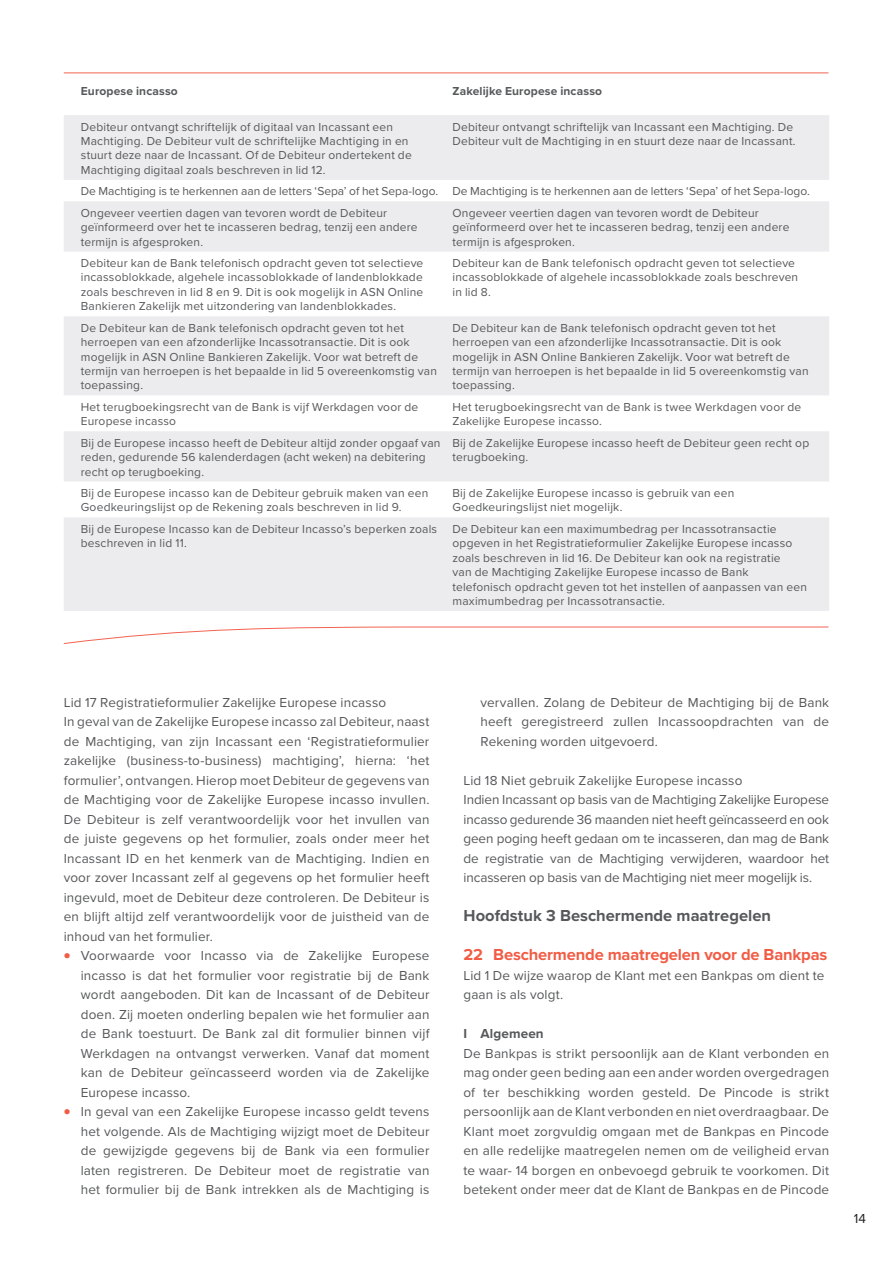
<style>
.page{position:relative;width:893px;height:1263px;background:#fff}
.page>*{position:absolute;margin:0;border:0;box-sizing:border-box;transform-origin:0 0}
.t1{font:700 16.5px "Proxima Nova";letter-spacing:-.01em;color:#f15c45}
.t2{font:700 16.5px "Proxima Nova";color:#57585a}
.t3{font:13.5px/19.5px "Proxima Nova";letter-spacing:.01em;color:#57585a}
.t4{font:13.5px/19.5px "Proxima Nova";letter-spacing:-.01em;color:#57585a}
.t5{font:700 13.5px "Proxima Nova";letter-spacing:.01em;color:#57585a}
.t6{font:13.5px "Proxima Nova";color:#231f20}
.t7{font:12px/14.4px "Proxima Nova";letter-spacing:.015em;color:#57585a}
.t8{font:12px/21.5px "Proxima Nova";letter-spacing:-.005em;color:#57585a}
.t9{font:700 12px "Proxima Nova";letter-spacing:.01em;color:#57585a}
</style>
<div class="page">
<hr style="left:64px;top:73px;width:764px;height:1px;background:#f16350">
<svg style="left:64px;top:115px;width:765px;height:496px;fill:#ececee"></svg>
<svg style="left:63px;top:626px;width:766px;height:18px"></svg>
<p class="t9" style="left:81px;top:82px;width:99px">Europese incasso</p>
<p class="t9" style="left:452px;top:82px;width:151px">Zakelijke Europese incasso</p>
<p class="t7" style="left:81px;top:119px;width:333px">Debiteur ontvangt schriftelijk of digitaal van Incassant een Machtiging. De Debiteur vult de schriftelijke Machtiging in en stuurt deze naar de Incassant. Of de Debiteur ondertekent de Machtiging digitaal zoals beschreven in lid 12.</p>
<p class="t7" style="left:452px;top:119px;width:345px">Debiteur ontvangt schriftelijk van Incassant een Machtiging. De<br>Debiteur vult de Machtiging in en stuurt deze naar de Incassant.</p>
<p class="t8" style="left:81px;top:180px;width:730px">De Machtiging is te herkennen aan de letters ‘Sepa’ of het Sepa-logo. De Machtiging is te herkennen aan de letters ‘Sepa’ of het Sepa-logo.<br>Ongeveer veertien dagen van tevoren wordt de Debiteur</p>
<p class="t7" style="left:81px;top:219px;width:338px">geïnformeerd over het te incasseren bedrag, tenzij een andere termijn is afgesproken.</p>
<p class="t7" style="left:452px;top:205px;width:338px">Ongeveer veertien dagen van tevoren wordt de Debiteur geïnformeerd over het te incasseren bedrag, tenzij een andere termijn is afgesproken.</p>
<p class="t7" style="left:81px;top:255px;width:344px;text-align:justify">Debiteur kan de Bank telefonisch opdracht geven tot selectieve incassoblokkade, algehele incassoblokkade of landenblokkade zoals beschreven in lid 8 en 9. Dit is ook mogelijk in ASN Online Bankieren Zakelijk met uitzondering van landenblokkades.</p>
<p class="t7" style="left:452px;top:255px;width:347px">Debiteur kan de Bank telefonisch opdracht geven tot selectieve incassoblokkade of algehele incassoblokkade zoals beschreven in lid 8.</p>
<p class="t7" style="left:81px;top:320px;width:358px">De Debiteur kan de Bank telefonisch opdracht geven tot het herroepen van een afzonderlijke Incassotransactie. Dit is ook mogelijk in ASN Online Bankieren Zakelijk. Voor wat betreft de termijn van herroepen is het bepaalde in lid 5 overeenkomstig van toepassing.</p>
<p class="t7" style="left:452px;top:320px;width:358px">De Debiteur kan de Bank telefonisch opdracht geven tot het herroepen van een afzonderlijke Incassotransactie. Dit is ook mogelijk in ASN Online Bankieren Zakelijk. Voor wat betreft de termijn van herroepen is het bepaalde in lid 5 overeenkomstig van toepassing.</p>
<p class="t7" style="left:81px;top:399px;width:339px">Het terugboekingsrecht van de Bank is vijf Werkdagen voor de<br>Europese incasso</p>
<p class="t7" style="left:452px;top:399px;width:350px">Het terugboekingsrecht van de Bank is twee Werkdagen voor de<br>Zakelijke Europese incasso.</p>
<p class="t7" style="left:81px;top:435px;width:361px">Bij de Europese incasso heeft de Debiteur altijd zonder opgaaf van reden, gedurende 56 kalenderdagen (acht weken) na debitering recht op terugboeking.</p>
<p class="t7" style="left:452px;top:435px;width:358px">Bij de Zakelijke Europese incasso heeft de Debiteur geen recht op terugboeking.</p>
<p class="t7" style="left:81px;top:485px;width:349px">Bij de Europese incasso kan de Debiteur gebruik maken van een<br>Goedkeuringslijst op de Rekening zoals beschreven in lid 9.</p>
<p class="t7" style="left:452px;top:485px;width:283px">Bij de Zakelijke Europese incasso is gebruik van een<br>Goedkeuringslijst niet mogelijk.</p>
<p class="t7" style="left:81px;top:521px;width:358px">Bij de Europese Incasso kan de Debiteur Incasso’s beperken zoals beschreven in lid 11.</p>
<p class="t7" style="left:452px;top:521px;width:356px">De Debiteur kan een maximumbedrag per Incassotransactie opgeven in het Registratieformulier Zakelijke Europese incasso zoals beschreven in lid 16. De Debiteur kan ook na registratie<br>van de Machtiging Zakelijke Europese incasso de Bank telefonisch opdracht geven tot het instellen of aanpassen van een maximumbedrag per Incassotransactie.</p>
<p class="t3" style="left:64px;top:692px;width:367px">Lid 17 Registratieformulier Zakelijke Europese incasso<br>In geval van de Zakelijke Europese incasso zal Debiteur, naast de Machtiging, van zijn Incassant een ‘Registratieformulier zakelijke (business-to-business) machtiging’, hierna: ‘het formulier’, ontvangen. Hierop moet Debiteur de gegevens van de Machtiging voor de Zakelijke Europese incasso invullen.<br>De Debiteur is zelf verantwoordelijk voor het invullen van de juiste gegevens op het formulier, zoals onder meer het Incassant ID en het kenmerk van de Machtiging. Indien en voor zover Incassant zelf al gegevens op het formulier heeft ingevuld, moet de Debiteur deze controleren. De Debiteur is en blijft altijd zelf verantwoordelijk voor de juistheid van de inhoud van het formulier.</p>
<p class="t3" style="left:81px;top:945px;width:350px">Voorwaarde voor Incasso via de Zakelijke Europese incasso is dat het formulier voor registratie bij de Bank wordt aangeboden. Dit kan de Incassant of de Debiteur doen. Zij moeten onderling bepalen wie het formulier aan de Bank toestuurt. De Bank zal dit formulier binnen vijf Werkdagen na ontvangst verwerken. Vanaf dat moment kan de Debiteur geïncasseerd worden via de Zakelijke Europese incasso.<br>In geval van een Zakelijke Europese incasso geldt tevens het volgende. Als de Machtiging wijzigt moet de Debiteur de gewijzigde gegevens bij de Bank via een formulier laten registreren. De Debiteur moet de registratie van het formulier bij de Bank intrekken als de Machtiging is</p>
<p class="t3" style="left:480px;top:692px;width:350px;text-align:justify">vervallen. Zolang de Debiteur de Machtiging bij de Bank heeft geregistreerd zullen Incassoopdrachten van de Rekening worden uitgevoerd.</p>
<p class="t4" style="left:463px;top:770px;width:367px">Lid 18 Niet gebruik Zakelijke Europese incasso<br>Indien Incassant op basis van de Machtiging Zakelijke Europese incasso gedurende 36 maanden niet heeft geïncasseerd en ook geen poging heeft gedaan om te incasseren, dan mag de Bank de registratie van de Machtiging verwijderen, waardoor het incasseren op basis van de Machtiging niet meer mogelijk is.</p>
<h1 class="t2" style="left:463px;top:903px;width:309px">Hoofdstuk 3 Beschermende maatregelen</h1>
<h1 class="t1" style="left:463px;top:942px;width:365px">22 Beschermende maatregelen voor de Bankpas</h1>
<p class="t3" style="left:463px;top:965px;width:362px">Lid 1 De wijze waarop de Klant met een Bankpas om dient te gaan is als volgt.</p>
<p class="t5" style="left:463px;top:1023px;width:82px">I Algemeen</p>
<p class="t3" style="left:463px;top:1043px;width:367px;text-align:justify">De Bankpas is strikt persoonlijk aan de Klant verbonden en mag onder geen beding aan een ander worden overgedragen of ter beschikking worden gesteld. De Pincode is strikt persoonlijk aan de Klant verbonden en niet overdraagbaar. De Klant moet zorgvuldig omgaan met de Bankpas en Pincode en alle redelijke maatregelen nemen om de veiligheid ervan te waar- 14 borgen en onbevoegd gebruik te voorkomen. Dit betekent onder meer dat de Klant de Bankpas en de Pincode</p>
<p class="t6" style="left:854px;top:1208px;width:14px">14</p>
</div>
